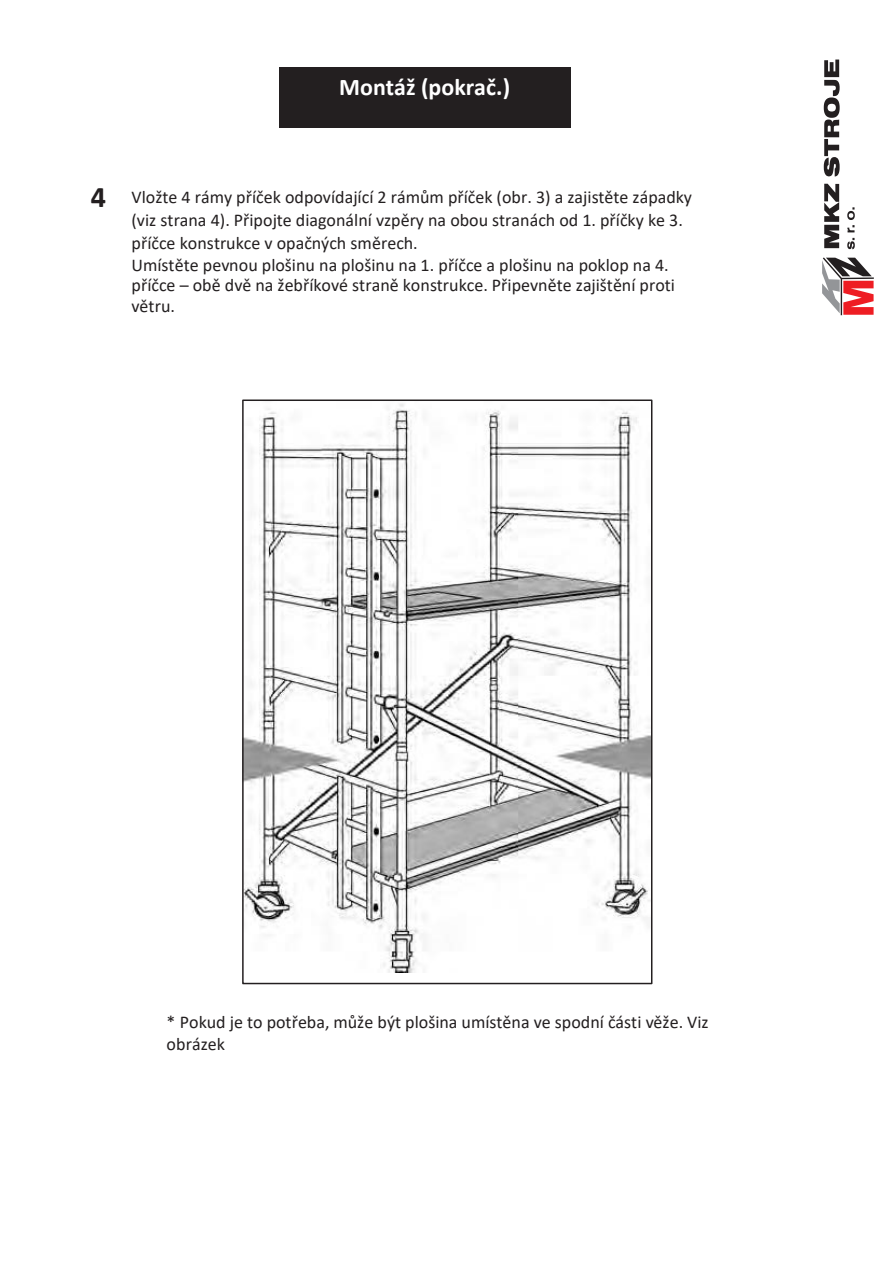
<style>
.page{position:relative;width:893px;height:1263px;background:#fff}
.page>*{position:absolute;margin:0;border:0;box-sizing:border-box;transform-origin:0 0}
.t1{font:700 34.5px "Calibri";color:#fff}
.t2{font:700 24px "Calibri";color:#fff}
.t3{font:18px/23.1px "Calibri";color:#231f20}
.s1{font-weight:700;font-size:30px}
</style>
<div class="page">
<svg style="left:822px;top:257px;width:52px;height:58px"></svg>
<svg style="left:824px;top:60px;width:16px;height:188px"></svg>
<svg style="left:847px;top:207px;width:8px;height:42px"></svg>
<img style="left:245px;top:403px;width:404px;height:570px">
<div style="left:242px;top:399px;width:410px;height:585px;border:2px solid #231f20"></div>
<div style="left:279px;top:67px;width:291px;height:61px;background:#231f20"></div>
<p class="t1" style="left:318px;top:56px;width:247px">Montáž (pokrač.)</p>
<p class="t2" style="left:339px;top:70px;width:172px">Montáž (pokrač.)</p>
<p class="t3" style="left:132px;top:185px;width:562px;text-indent:-41px"><span class="s1">4</span> Vložte 4 rámy příček odpovídající 2 rámům příček (obr. 3) a zajistěte západky (viz strana 4). Připojte diagonální vzpěry na obou stranách od 1. příčky ke 3. příčce konstrukce v opačných směrech.</p>
<p class="t3" style="left:132px;top:254px;width:545px;line-height:20.7px">Umístěte pevnou plošinu na plošinu na 1. příčce a plošinu na poklop na 4. příčce – obě dvě na žebříkové straně konstrukce. Připevněte zajištění proti větru.</p>
<p class="t3" style="left:167px;top:1011px;width:544px;line-height:21.9px">* Pokud je to potřeba, může být plošina umístěna ve spodní části věže. Viz obrázek</p>
</div>
